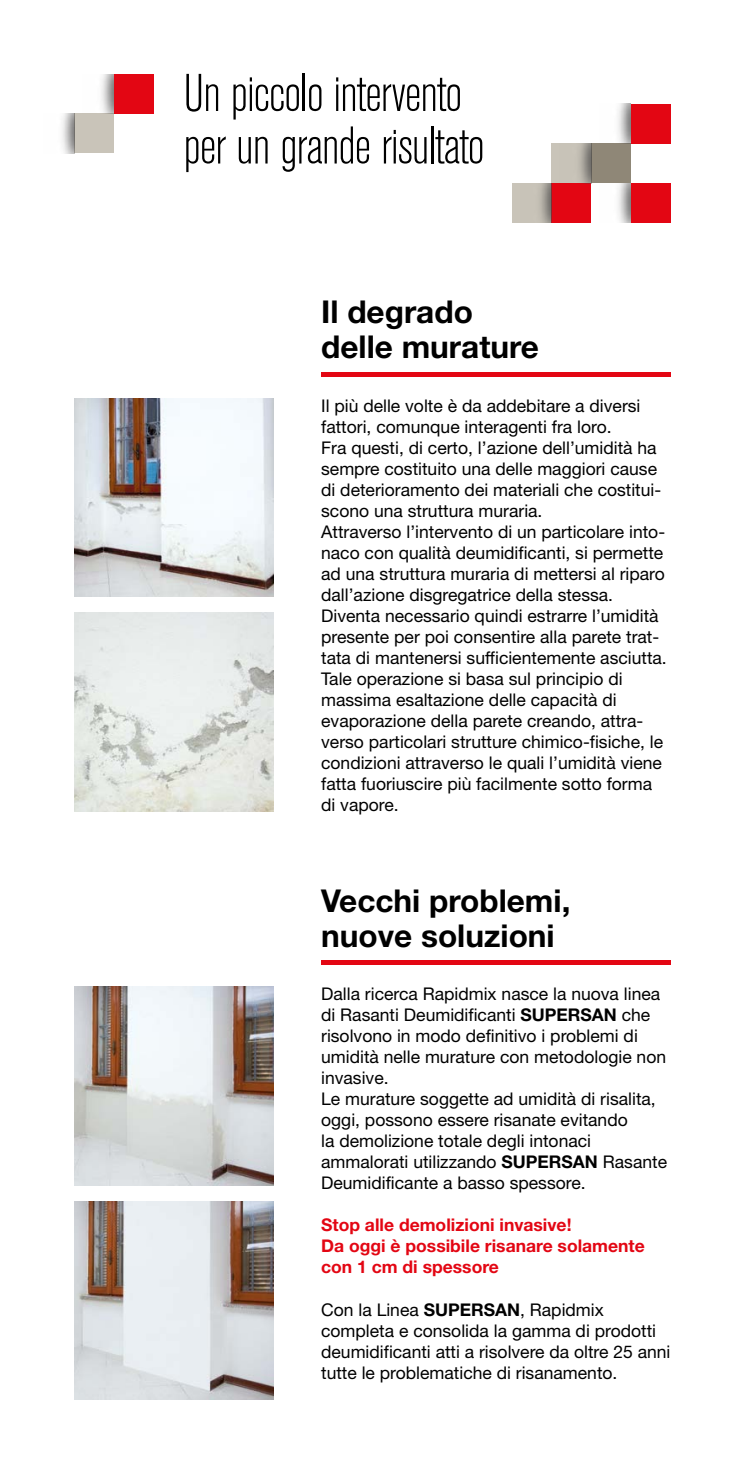
<style>
.page{position:relative;width:745px;height:1474px;background:#fff}
.page>*{position:absolute;margin:0;border:0;box-sizing:border-box;transform-origin:0 0}
.t1{font:300 condensed 52.5px/52.5px "Akzidenz Grotesk BE";letter-spacing:-.02em;color:#000}
.t2{font:700 31.5px/35px "Helvetica Neue";color:#000}
.t3{font:17.5px/21px "Helvetica Neue";color:#000}
.t4{font:700 17.5px/21px "Helvetica Neue";color:#e30613}
.s1{font-weight:700}
</style>
<div class="page">
<div style="left:321px;top:371px;width:349px;height:5px;background:#e30613"></div>
<img style="left:74px;top:398px;width:199px;height:198px">
<img style="left:74px;top:612px;width:199px;height:199px">
<div style="left:321px;top:960px;width:349px;height:5px;background:#e30613"></div>
<img style="left:74px;top:986px;width:199px;height:199px">
<img style="left:74px;top:1201px;width:199px;height:198px">
<div style="left:551px;top:143px;width:79px;height:40px;background:#c9c4b9"></div>
<div style="left:511px;top:183px;width:40px;height:40px;background:#c9c4b9"></div>
<div style="left:630px;top:183px;width:40px;height:40px;background:#e30613"></div>
<div style="left:630px;top:104px;width:40px;height:39px;background:#e30613"></div>
<div style="left:551px;top:183px;width:39px;height:40px;background:#e30613"></div>
<img style="left:630px;top:183px;width:1px;height:39px">
<div style="left:590px;top:143px;width:40px;height:40px;background:#8f8777"></div>
<img style="left:618px;top:183px;width:12px;height:40px">
<img style="left:618px;top:104px;width:12px;height:39px">
<img style="left:540px;top:183px;width:11px;height:40px">
<img style="left:579px;top:143px;width:11px;height:40px">
<div style="left:114px;top:74px;width:39px;height:40px;background:#e30613"></div>
<div style="left:74px;top:114px;width:40px;height:39px;background:#c9c4b9"></div>
<img style="left:83px;top:74px;width:31px;height:40px">
<img style="left:62px;top:114px;width:12px;height:39px">
<h1 class="t1" style="left:183px;top:68px;width:302px">Un piccolo intervento per un grande risultato</h1>
<h2 class="t2" style="left:321px;top:294px;width:219px">Il degrado delle murature</h2>
<p class="t3" style="left:321px;top:395px;width:347px">Il più delle volte è da addebitare a diversi fattori, comunque interagenti fra loro.<br>Fra questi, di certo, l’azione dell’umidità ha sempre costituito una delle maggiori cause di deterioramento dei materiali che costitui&shy;scono una struttura muraria.<br>Attraverso l’intervento di un particolare into&shy;naco con qualità deumidificanti, si permette ad una struttura muraria di mettersi al riparo dall’azione disgregatrice della stessa.<br>Diventa necessario quindi estrarre l’umidità presente per poi consentire alla parete trat&shy;tata di mantenersi sufficientemente asciutta.<br>Tale operazione si basa sul principio di massima esaltazione delle capacità di evaporazione della parete creando, attra&shy;verso particolari strutture chimico-fisiche, le condizioni attraverso le quali l’umidità viene fatta fuoriuscire più facilmente sotto forma di vapore.</p>
<h2 class="t2" style="left:321px;top:882px;width:250px">Vecchi problemi, nuove soluzioni</h2>
<p class="t3" style="left:321px;top:983px;width:347px">Dalla ricerca Rapidmix nasce la nuova linea di Rasanti Deumidificanti <span class="s1">SUPERSAN</span> che risolvono in modo definitivo i problemi di umidità nelle murature con metodologie non invasive.<br>Le murature soggette ad umidità di risalita, oggi, possono essere risanate evitando<br>la demolizione totale degli intonaci ammalorati utilizzando <span class="s1">SUPERSAN</span> Rasante Deumidificante a basso spessore.</p>
<p class="t4" style="left:321px;top:1214px;width:325px">Stop alle demolizioni invasive!<br>Da oggi è possibile risanare solamente con 1 cm di spessore</p>
<p class="t3" style="left:321px;top:1298px;width:350px">Con la Linea <span class="s1">SUPERSAN</span>, Rapidmix completa e consolida la gamma di prodotti deumidificanti atti a risolvere da oltre 25 anni tutte le problematiche di risanamento.</p>
</div>
